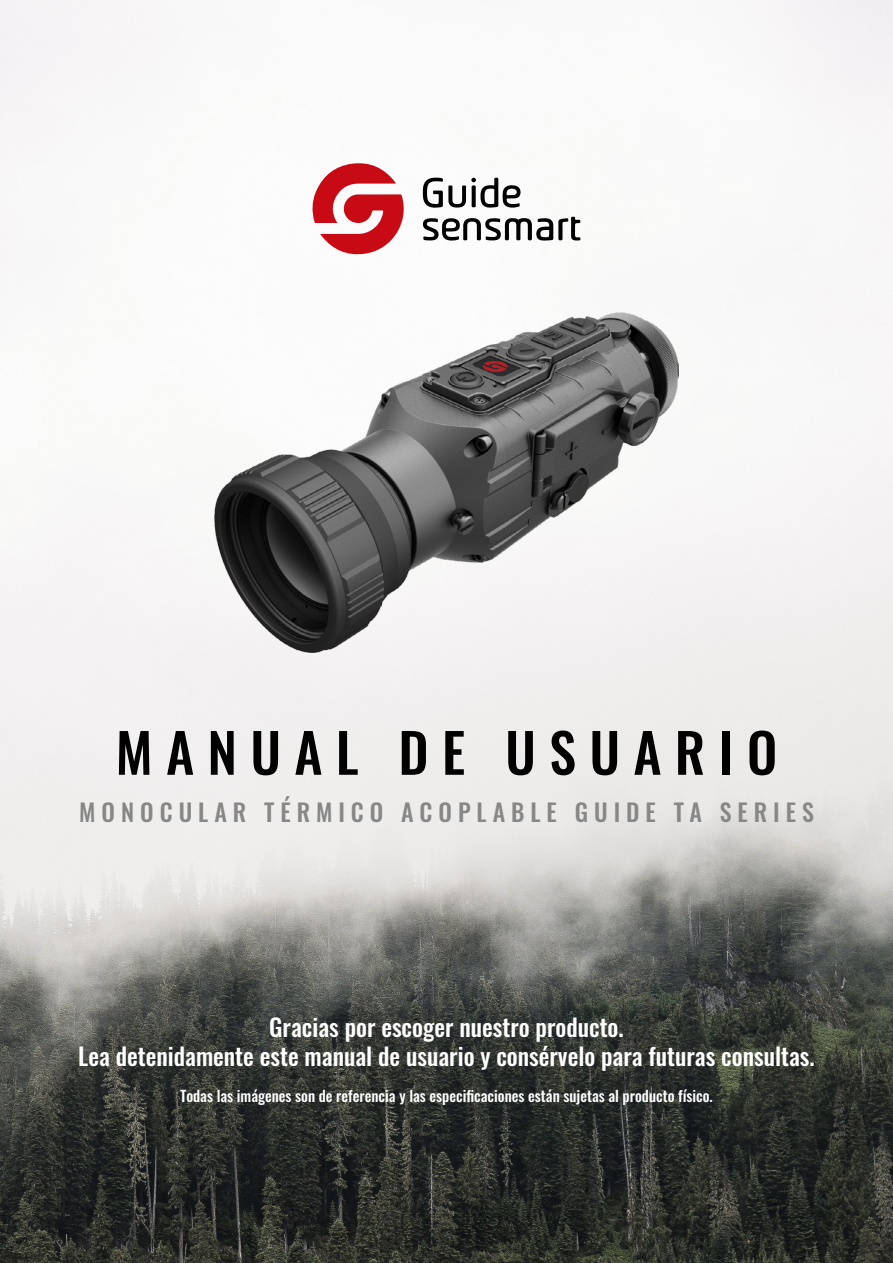
<style>
.page{position:relative;width:893px;height:1263px;background:#fff}
.page>*{position:absolute;margin:0;border:0;box-sizing:border-box;transform-origin:0 0}
.t1{font:54px "Oswald";letter-spacing:.25em;color:#000}
.t2{font:24px "Oswald";color:#fff}
.t3{font:24px "Oswald";letter-spacing:.25em;color:#878787}
.t4{font:15px "Oswald";color:#fff}
</style>
<div class="page">
<img style="left:0;top:0;width:893px;height:1263px">
<img style="left:215px;top:312px;width:463px;height:340px">
<svg style="left:311px;top:161px;width:98px;height:95px"></svg>
<svg style="left:423px;top:217px;width:157px;height:24px"></svg>
<svg style="left:423px;top:177px;width:98px;height:31px"></svg>
<p class="t1" style="left:116px;top:705px;width:663px">MANUAL DE USUARIO</p>
<p class="t3" style="left:79px;top:790px;width:736px">MONOCULAR TÉRMICO ACOPLABLE GUIDE TA SERIES</p>
<p class="t2" style="left:269px;top:1006px;width:356px">Gracias por escoger nuestro producto.</p>
<p class="t2" style="left:78px;top:1035px;width:738px">Lea detenidamente este manual de usuario y consérvelo para futuras consultas.</p>
<p class="t4" style="left:180px;top:1083px;width:534px">Todas las imágenes son de referencia y las especificaciones están sujetas al producto físico.</p>
</div>
